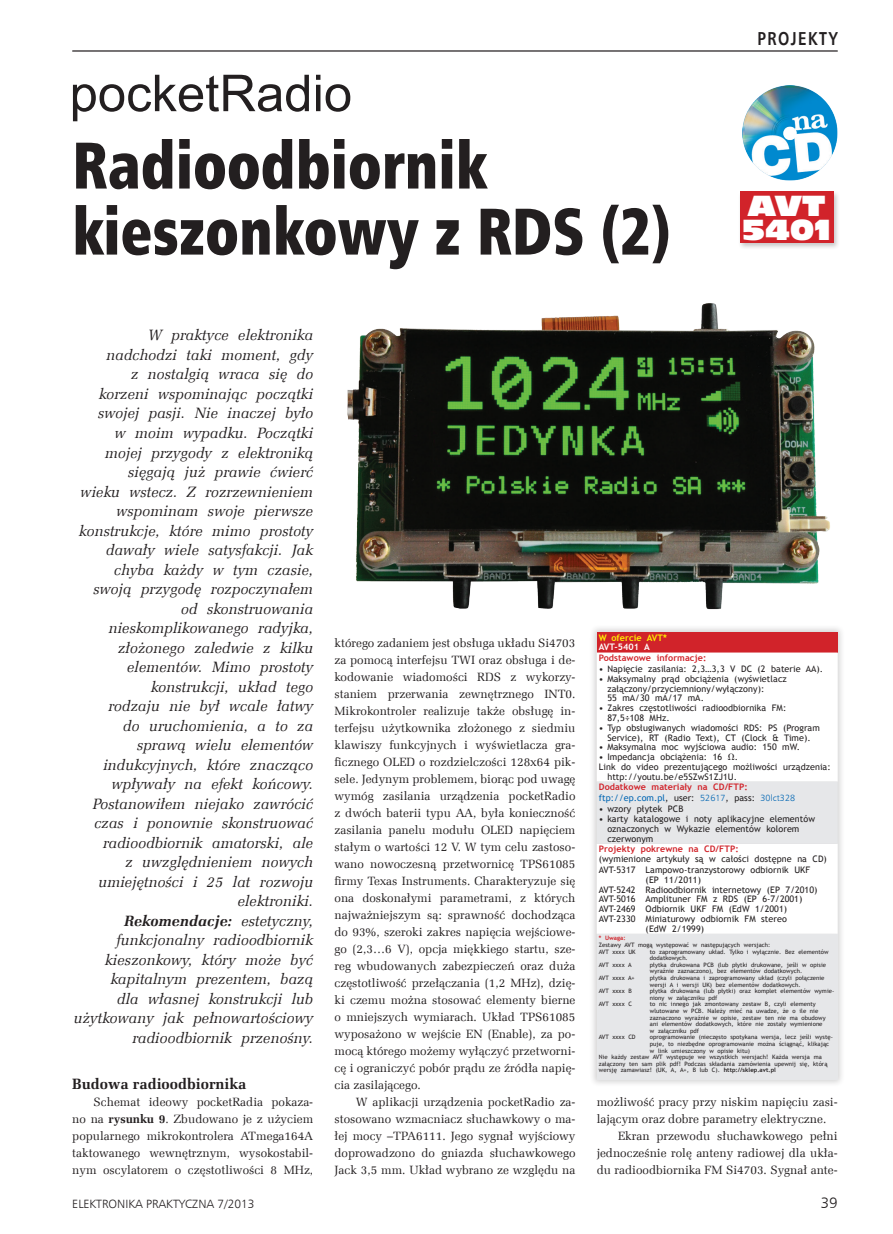
<style>
.page{position:relative;width:893px;height:1234px;background:#fff}
.page>*{position:absolute;margin:0;border:0;box-sizing:border-box;transform-origin:0 0}
._9_Tytul{font:66px/66px "Humnst 777 X Blk Cn EU";color:#231f20;scale:.9 1}
.tabela{font:27px "Incised 901 Nd EU";letter-spacing:.01em;color:#fff}
.t1{font:700 18.75px "Humnst 777 EU";letter-spacing:.1em;color:#231f20;scale:.8 1}
._2_Lead{font:italic 15px/19.5px "Zapf Ellipt EU";letter-spacing:.005em;color:#231f20;text-align:right}
._3_Srodtytul{font:700 15px "Zapf Ellipt EU";color:#231f20}
.t2{font:15px "Humnst 777 Lt EU";color:#231f20}
._1_Body{font:12px/17px "Zapf Ellipt EU";color:#231f20;text-align:justify}
.t3{font:12px "Humnst 777 Lt EU";color:#231f20}
.tabela-2{font:9px/9.8px "Trebuchet MS";letter-spacing:.005em;color:#231f20}
.tabela-3{font:700 9px "Trebuchet MS";letter-spacing:.005em;color:#d1232a}
.tabela-4{font:9px "Trebuchet MS";letter-spacing:.005em;color:#0166b3}
.tabela-5{font:700 9px "Trebuchet MS";letter-spacing:.005em;color:#fff101}
.tabela-6{font:700 9px "Trebuchet MS";letter-spacing:.005em;color:#fff}
.tabela-7{font:6px/6.6px "Trebuchet MS";letter-spacing:.005em;color:#231f20}
.tabela-8{font:700 6px "Trebuchet MS";letter-spacing:.005em;color:#d1232a}
.s1{font-weight:700}
.s2{font-family:"Math With Greek"}
.s3{color:#231f20}
.s4{font-family:"Humnst 777 Lt EU"}
</style>
<div class="page">
<div style="left:738px;top:190px;width:103px;height:60px;background:#231f20;opacity:.25"></div>
<div style="left:740px;top:191px;width:93px;height:51px;background:#d1232a"></div>
<img style="left:742px;top:85px;width:96px;height:95px">
<div style="left:589px;top:624px;width:257px;height:462px;background:#231f20;opacity:.2"></div>
<div style="left:597px;top:631px;width:241px;height:21px;background:#d1232a"></div>
<svg style="left:597px;top:652px;width:241px;height:281px"></svg>
<div style="left:597px;top:781px;width:241px;height:62px;background:#e6e7e9"></div>
<div style="left:597px;top:933px;width:241px;height:146px;background:#e6e7e9"></div>
<svg style="left:73px;top:75px;width:236px;height:46px"></svg>
<svg style="left:316px;top:75px;width:4px;height:5px"></svg>
<hr style="left:316px;top:85px;width:4px;height:26px;background:#231f20">
<svg style="left:326px;top:84px;width:24px;height:28px"></svg>
<img style="left:347px;top:303px;width:483px;height:307px">
<hr style="left:72px;top:51px;width:766px;height:1px;background:#231f20">
<p class="_9_Tytul" style="left:72px;top:133px;width:667px">Radioodbiornik kieszonkowy z RDS (2)</p>
<p class="t1" style="left:757px;top:27px;width:102px">PROJEKTY</p>
<p class="tabela" style="left:748px;top:189px;width:79px">AVT</p>
<p class="tabela" style="left:742px;top:213px;width:90px">5401</p>
<p class="_2_Lead" style="left:79px;top:326px;width:235px">W praktyce elektronika nadchodzi taki moment, gdy<br>z nostalgią wraca się do korzeni wspominając początki swojej pasji. Nie inaczej było<br>w moim wypadku. Początki mojej przygody z elektroniką sięgają już prawie ćwierć<br>wieku wstecz. Z rozrzewnieniem wspominam swoje pierwsze konstrukcje, które mimo prostoty dawały wiele satysfakcji. Jak chyba każdy w tym czasie, swoją przygodę rozpoczynałem od skonstruowania nieskomplikowanego radyjka, złożonego zaledwie z kilku elementów. Mimo prostoty konstrukcji, układ tego<br>rodzaju nie był wcale łatwy<br>do uruchomienia, a to za sprawą wielu elementów indukcyjnych, które znacząco wpływały na efekt końcowy.<br>Postanowiłem niejako zawrócić czas i ponownie skonstruować radioodbiornik amatorski, ale<br>z uwzględnieniem nowych umiejętności i 25 lat rozwoju elektroniki.</p>
<p class="_2_Lead" style="left:74px;top:911px;width:241px"><span class="s1">Rekomendacje:</span> estetyczny, funkcjonalny radioodbiornik kieszonkowy, który może być kapitalnym prezentem, bazą<br>dla własnej konstrukcji lub użytkowany jak pełnowartościowy radioodbiornik przenośny.</p>
<p class="_3_Srodtytul" style="left:72px;top:1074px;width:176px">Budowa radioodbiornika</p>
<p class="_1_Body" style="left:72px;top:1093px;width:242px;text-indent:21px">Schemat ideowy pocketRadia pokaza&shy;no na <span class="s1">rysunku 9</span>. Zbudowano je z użyciem popularnego mikrokontrolera ATmega164A taktowanego wewnętrznym, wysokostabil&shy;nym oscylatorem o częstotliwości 8 MHz,</p>
<p class="_1_Body" style="left:597px;top:1093px;width:242px">możliwość pracy przy niskim napięciu zasi&shy;lającym oraz dobre parametry elektryczne.</p>
<p class="tabela-5" style="left:599px;top:631px;width:70px">W ofercie AVT*</p>
<p class="tabela-6" style="left:599px;top:641px;width:52px">AVT-5401 A</p>
<p class="tabela-3" style="left:599px;top:652px;width:109px">Podstawowe informacje:</p>
<p class="tabela-2" style="left:599px;top:664px;width:226px">• Napięcie zasilania: 2,3…3,3 V DC (2 baterie AA).</p>
<p class="tabela-2" style="left:607px;top:674px;width:181px;text-indent:-9px">• Maksymalny prąd obciążenia (wyświetlacz załączony/przyciemniony/wyłączony):<br>55 mA/30 mA/17 mA.</p>
<p class="tabela-2" style="left:607px;top:703px;width:180px;text-indent:-9px">• Zakres częstotliwości radioodbiornika FM:<br>87,5÷108 MHz.</p>
<p class="tabela-2" style="left:599px;top:722px;width:222px;text-align:center">• Typ obsługiwanych wiadomości RDS: PS (Program<br>Service), RT (Radio Text), CT (Clock &amp; Time).</p>
<p class="tabela-2" style="left:599px;top:742px;width:203px">• Maksymalna moc wyjściowa audio: 150 mW.</p>
<p class="tabela-2" style="left:599px;top:752px;width:141px">• Impedancja obciążenia: 16 <span class="s2">V</span>.</p>
<p class="tabela-2" style="left:607px;top:761px;width:225px;text-indent:-9px">Link do video prezentującego możliwości urządzenia: http://youtu.be/e5SZwS1ZJ1U.</p>
<p class="tabela-3" style="left:599px;top:781px;width:150px">Dodatkowe materiały na CD/FTP:</p>
<p class="tabela-4" style="left:599px;top:792px;width:198px">ftp://ep.com.pl<span class="s3">, user:</span> <span class="s4">52617</span><span class="s3">, pass:</span> <span class="s4">30lct328</span></p>
<p class="tabela-2" style="left:599px;top:804px;width:86px">• wzory płytek PCB</p>
<p class="tabela-2" style="left:607px;top:813px;width:209px;text-indent:-9px">• karty katalogowe i noty aplikacyjne elementów oznaczonych w Wykazie elementów kolorem czerwonym</p>
<p class="tabela-3" style="left:599px;top:843px;width:141px">Projekty pokrewne na CD/FTP:</p>
<p class="tabela-2" style="left:599px;top:854px;width:229px">(wymienione artykuły są w całości dostępne na CD)</p>
<p class="tabela-2" style="left:646px;top:865px;width:166px;text-indent:-47px">AVT-5317 Lampowo-tranzystorowy odbiornik UKF (EP 11/2011)</p>
<p class="tabela-2" style="left:599px;top:884px;width:220px">AVT-5242 Radioodbiornik internetowy (EP 7/2010)</p>
<p class="tabela-2" style="left:599px;top:894px;width:205px">AVT-5016 Amplituner FM z RDS (EP 6-7/2001)</p>
<p class="tabela-2" style="left:599px;top:904px;width:190px">AVT-2469 Odbiornik UKF FM (EdW 1/2001)</p>
<p class="tabela-2" style="left:646px;top:913px;width:143px;text-indent:-47px">AVT-2330 Miniaturowy odbiornik FM stereo (EdW 2/1999)</p>
<p class="tabela-8" style="left:599px;top:934px;width:28px">* Uwaga:</p>
<p class="tabela-7" style="left:599px;top:941px;width:173px">Zestawy AVT mogą występować w następujących wersjach:</p>
<p class="tabela-7" style="left:599px;top:947px;width:38px">AVT xxxx UK</p>
<p class="tabela-7" style="left:650px;top:947px;width:180px">to zaprogramowany układ. Tylko i wyłącznie. Bez elementów dodatkowych.</p>
<p class="tabela-7" style="left:599px;top:961px;width:34px">AVT xxxx A</p>
<p class="tabela-7" style="left:650px;top:961px;width:178px">płytka drukowana PCB (lub płytki drukowane, jeśli w opisie wyraźnie zaznaczono), bez elementów dodatkowych.</p>
<p class="tabela-7" style="left:599px;top:974px;width:37px">AVT xxxx A+</p>
<p class="tabela-7" style="left:650px;top:974px;width:176px">płytka drukowana i zaprogramowany układ (czyli połączenie wersji A i wersji UK) bez elementów dodatkowych.</p>
<p class="tabela-7" style="left:599px;top:987px;width:34px">AVT xxxx B</p>
<p class="tabela-7" style="left:650px;top:987px;width:186px">płytka drukowana (lub płytki) oraz komplet elementów wymie&shy;niony w załączniku pdf</p>
<p class="tabela-7" style="left:599px;top:1000px;width:35px">AVT xxxx C</p>
<p class="tabela-7" style="left:650px;top:1000px;width:177px">to nic innego jak zmontowany zestaw B, czyli elementy wlutowane w PCB. Należy mieć na uwadze, że o ile nie zaznaczono wyraźnie w opisie, zestaw ten nie ma obudowy ani elementów dodatkowych, które nie zostały wymienione w załączniku pdf</p>
<p class="tabela-7" style="left:599px;top:1033px;width:38px">AVT xxxx CD</p>
<p class="tabela-7" style="left:650px;top:1033px;width:185px">oprogramowanie (nieczęsto spotykana wersja, lecz jeśli wystę&shy;puje, to niezbędne oprogramowanie można ściągnąć, klikając w link umieszczony w opisie kitu)</p>
<p class="tabela-7" style="left:599px;top:1053px;width:230px">Nie każdy zestaw AVT występuje we wszystkich wersjach! Każda wersja ma załączony ten sam plik pdf! Podczas składania zamówienia upewnij się, którą wersję zamawiasz! (UK, A, A+, B lub C). <span class="s1">http://sklep.avt.pl</span></p>
<p class="_1_Body" style="left:334px;top:634px;width:242px">którego zadaniem jest obsługa układu Si4703 za pomocą interfejsu TWI oraz obsługa i de&shy;kodowanie wiadomości RDS z wykorzy&shy;staniem przerwania zewnętrznego INT0.<br>Mikrokontroler realizuje także obsługę in&shy;terfejsu użytkownika złożonego z siedmiu klawiszy funkcyjnych i wyświetlacza gra&shy;ficznego OLED o rozdzielczości 128x64 pik&shy;sele. Jedynym problemem, biorąc pod uwagę wymóg zasilania urządzenia pocketRadio z dwóch baterii typu AA, była konieczność zasilania panelu modułu OLED napięciem stałym o wartości 12 V. W tym celu zastoso&shy;wano nowoczesną przetwornicę TPS61085 firmy Texas Instruments. Charakteryzuje się ona doskonałymi parametrami, z których najważniejszym są: sprawność dochodząca do 93%, szeroki zakres napięcia wejściowe&shy;go (2,3…6 V), opcja miękkiego startu, sze&shy;reg wbudowanych zabezpieczeń oraz duża częstotliwość przełączania (1,2 MHz), dzię&shy;ki czemu można stosować elementy bierne o mniejszych wymiarach. Układ TPS61085 wyposażono w wejście EN (Enable), za po&shy;mocą którego możemy wyłączyć przetworni&shy;cę i ograniczyć pobór prądu ze źródła napię&shy;cia zasilającego.</p>
<p class="_1_Body" style="left:334px;top:1093px;width:242px;text-indent:21px">W aplikacji urządzenia pocketRadio za&shy;stosowano wzmacniacz słuchawkowy o ma&shy;łej mocy –TPA6111. Jego sygnał wyjściowy doprowadzono do gniazda słuchawkowego Jack 3,5 mm. Układ wybrano ze względu na</p>
<p class="_1_Body" style="left:597px;top:1127px;width:242px;text-indent:21px">Ekran przewodu słuchawkowego pełni jednocześnie rolę anteny radiowej dla ukła&shy;du radioodbiornika FM Si4703. Sygnał ante-</p>
<p class="t3" style="left:72px;top:1196px;width:184px">ELEKTRONIKA PRAKTYCZNA 7/2013</p>
<p class="t2" style="left:821px;top:1193px;width:18px">39</p>
</div>
